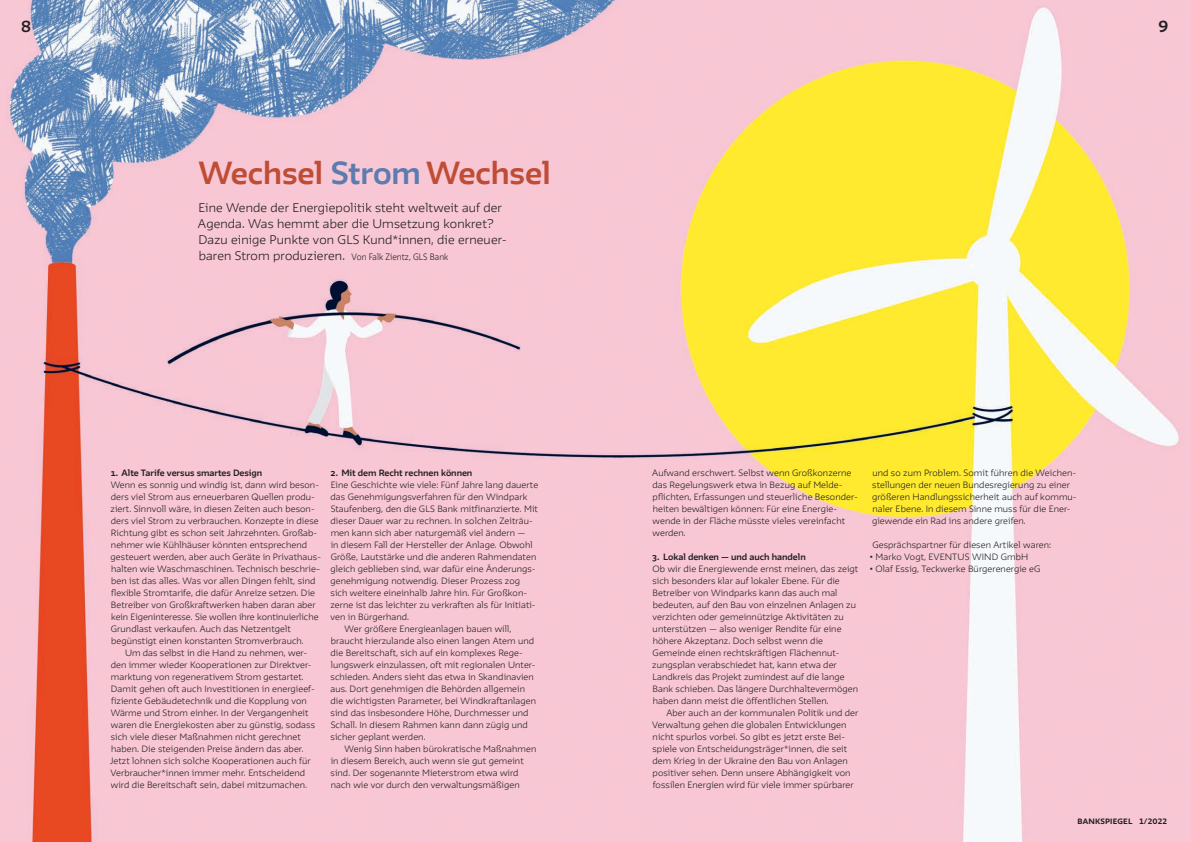
<style>
.page{position:relative;width:1191px;height:842px;background:#fff}
.page>*{position:absolute;margin:0;border:0;box-sizing:border-box;transform-origin:0 0}
.t1{font:700 27.9px "GLS Irma";letter-spacing:-.005em;color:#bf4d35}
.t2{font:700 14px "GLS Irma";color:#231f20}
.t3{font:300 11px/16px "GLS Irma";letter-spacing:.015em;color:#231f20}
.t4{font:300 8px/12px "GLS Irma";letter-spacing:.015em;color:#231f20}
.t5{font:700 8px "GLS Irma";letter-spacing:-.005em;color:#231f20}
.t6{font:800 6.8px "GLS Irma";letter-spacing:.03em;color:#231f20}
.s1{color:#5c7caf}
.s2{font-size:8.1px}
</style>
<div class="page">
<img style="left:0;top:0;width:1191px;height:842px">
<h2 class="t2" style="left:21px;top:17px;width:11px">8</h2>
<h2 class="t2" style="left:1158px;top:17px;width:11px">9</h2>
<h1 class="t1" style="left:198px;top:154px;width:354px">Wechsel <span class="s1">Strom</span> Wechsel</h1>
<h3 class="t3" style="left:198px;top:199px;width:310px">Eine Wende der Energiepolitik steht weltweit auf der Agenda. Was hemmt aber die Umsetzung konkret?<br>Dazu einige Punkte von GLS Kund*innen, die erneuer&shy;baren Strom produzieren. <span class="s2">Von Falk Zientz, GLS Bank</span></h3>
<p class="t5" style="left:111px;top:468px;width:153px">1. Alte Tarife versus smartes Design</p>
<p class="t4" style="left:111px;top:479px;width:210px">Wenn es sonnig und windig ist, dann wird beson-</p>
<p class="t4" style="left:111px;top:491px;width:206px">ders viel Strom aus erneuerbaren Quellen produ-</p>
<p class="t4" style="left:111px;top:503px;width:206px">ziert. Sinnvoll wäre, in diesen Zeiten auch beson-</p>
<p class="t4" style="left:111px;top:515px;width:209px">ders viel Strom zu verbrauchen. Konzepte in diese</p>
<p class="t4" style="left:111px;top:527px;width:208px">Richtung gibt es schon seit Jahrzehnten. Großab-</p>
<p class="t4" style="left:111px;top:539px;width:198px">nehmer wie Kühlhäuser könnten entsprechend</p>
<p class="t4" style="left:111px;top:551px;width:212px">gesteuert werden, aber auch Geräte in Privathaus-</p>
<p class="t4" style="left:111px;top:563px;width:211px">halten wie Waschmaschinen. Technisch beschrie–</p>
<p class="t4" style="left:111px;top:575px;width:206px">ben ist das alles. Was vor allen Dingen fehlt, sind</p>
<p class="t4" style="left:111px;top:587px;width:205px">flexible Stromtarife, die dafür Anreize setzen. Die</p>
<p class="t4" style="left:111px;top:599px;width:206px">Betreiber von Großkraftwerken haben daran aber</p>
<p class="t4" style="left:111px;top:611px;width:209px">kein Eigeninteresse. Sie wollen ihre kontinuierliche</p>
<p class="t4" style="left:111px;top:623px;width:181px">Grundlast verkaufen. Auch das Netzentgelt</p>
<p class="t4" style="left:111px;top:635px;width:194px">begünstigt einen konstanten Stromverbrauch.</p>
<p class="t4" style="left:125px;top:647px;width:184px">Um das selbst in die Hand zu nehmen, wer-</p>
<p class="t4" style="left:111px;top:659px;width:202px">den immer wieder Kooperationen zur Direktver-</p>
<p class="t4" style="left:111px;top:671px;width:194px">marktung von regenerativem Strom gestartet.</p>
<p class="t4" style="left:111px;top:683px;width:205px">Damit gehen oft auch Investitionen in energieef-</p>
<p class="t4" style="left:111px;top:695px;width:197px">fiziente Gebäudetechnik und die Kopplung von</p>
<p class="t4" style="left:111px;top:707px;width:199px">Wärme und Strom einher. In der Vergangenheit</p>
<p class="t4" style="left:111px;top:719px;width:206px">waren die Energiekosten aber zu günstig, sodass</p>
<p class="t4" style="left:111px;top:731px;width:191px">sich viele dieser Maßnahmen nicht gerechnet</p>
<p class="t4" style="left:111px;top:743px;width:194px">haben. Die steigenden Preise ändern das aber.</p>
<p class="t4" style="left:110px;top:755px;width:202px">Jetzt lohnen sich solche Kooperationen auch für</p>
<p class="t4" style="left:110px;top:767px;width:196px">Verbraucher*innen immer mehr. Entscheidend</p>
<p class="t4" style="left:111px;top:779px;width:198px">wird die Bereitschaft sein, dabei mitzumachen.</p>
<p class="t5" style="left:330px;top:468px;width:143px">2. Mit dem Recht rechnen können</p>
<p class="t4" style="left:331px;top:479px;width:209px">Eine Geschichte wie viele: Fünf Jahre lang dauerte</p>
<p class="t4" style="left:330px;top:491px;width:198px">das Genehmigungsverfahren für den Windpark</p>
<p class="t4" style="left:331px;top:503px;width:209px">Staufenberg, den die GLS Bank mitfinanzierte. Mit</p>
<p class="t4" style="left:330px;top:515px;width:204px">dieser Dauer war zu rechnen. In solchen Zeiträu-</p>
<p class="t4" style="left:331px;top:527px;width:196px">men kann sich aber naturgemäß viel ändern —</p>
<p class="t4" style="left:331px;top:539px;width:203px">in diesem Fall der Hersteller der Anlage. Obwohl</p>
<p class="t4" style="left:331px;top:551px;width:207px">Größe, Lautstärke und die anderen Rahmendaten</p>
<p class="t4" style="left:330px;top:563px;width:207px">gleich geblieben sind, war dafür eine Änderungs-</p>
<p class="t4" style="left:330px;top:575px;width:191px">genehmigung notwendig. Dieser Prozess zog</p>
<p class="t4" style="left:330px;top:587px;width:198px">sich weitere eineinhalb Jahre hin. Für Großkon-</p>
<p class="t4" style="left:330px;top:599px;width:207px">zerne ist das leichter zu verkraften als für Initiati-</p>
<p class="t4" style="left:331px;top:611px;width:80px">ven in Bürgerhand.</p>
<p class="t4" style="left:344px;top:623px;width:168px">Wer größere Energieanlagen bauen will,</p>
<p class="t4" style="left:331px;top:635px;width:205px">braucht hierzulande also einen langen Atem und</p>
<p class="t4" style="left:330px;top:647px;width:194px">die Bereitschaft, sich auf ein komplexes Rege-</p>
<p class="t4" style="left:331px;top:659px;width:206px">lungswerk einzulassen, oft mit regionalen Unter-</p>
<p class="t4" style="left:330px;top:671px;width:205px">schieden. Anders sieht das etwa in Skandinavien</p>
<p class="t4" style="left:330px;top:683px;width:196px">aus. Dort genehmigen die Behörden allgemein</p>
<p class="t4" style="left:330px;top:695px;width:207px">die wichtigsten Parameter, bei Windkraftanlagen</p>
<p class="t4" style="left:330px;top:707px;width:199px">sind das insbesondere Höhe, Durchmesser und</p>
<p class="t4" style="left:331px;top:719px;width:199px">Schall. In diesem Rahmen kann dann zügig und</p>
<p class="t4" style="left:330px;top:731px;width:96px">sicher geplant werden.</p>
<p class="t4" style="left:344px;top:743px;width:193px">Wenig Sinn haben bürokratische Maßnahmen</p>
<p class="t4" style="left:331px;top:755px;width:194px">in diesem Bereich, auch wenn sie gut gemeint</p>
<p class="t4" style="left:330px;top:767px;width:189px">sind. Der sogenannte Mieterstrom etwa wird</p>
<p class="t4" style="left:331px;top:779px;width:190px">nach wie vor durch den verwaltungsmäßigen</p>
<p class="t4" style="left:652px;top:467px;width:207px">Aufwand erschwert. Selbst wenn Großkonzerne das Regelungswerk etwa in Bezug auf Melde&shy;pflichten, Erfassungen und steuerliche Besonder&shy;heiten bewältigen können: Für eine Energie&shy;wende in der Fläche müsste vieles vereinfacht werden.</p>
<p class="t5" style="left:652px;top:552px;width:155px">3. Lokal denken — und auch handeln</p>
<p class="t4" style="left:652px;top:563px;width:207px">Ob wir die Energiewende ernst meinen, das zeigt sich besonders klar auf lokaler Ebene. Für die Betreiber von Windparks kann das auch mal bedeuten, auf den Bau von einzelnen Anlagen zu verzichten oder gemeinnützige Aktivitäten zu unterstützen — also weniger Rendite für eine höhere Akzeptanz. Doch selbst wenn die Gemeinde einen rechtskräftigen Flächennut&shy;zungsplan verabschiedet hat, kann etwa der Landkreis das Projekt zumindest auf die lange Bank schieben. Das längere Durchhaltevermögen haben dann meist die öffentlichen Stellen.</p>
<p class="t4" style="left:652px;top:707px;width:208px;text-indent:14px">Aber auch an der kommunalen Politik und der Verwaltung gehen die globalen Entwicklungen nicht spurlos vorbei. So gibt es jetzt erste Bei&shy;spiele von Entscheidungsträger*innen, die seit dem Krieg in der Ukraine den Bau von Anlagen positiver sehen. Denn unsere Abhängigkeit von fossilen Energien wird für viele immer spürbarer</p>
<p class="t4" style="left:872px;top:467px;width:206px">und so zum Problem. Somit führen die Weichen&shy;stellungen der neuen Bundesregierung zu einer größeren Handlungssicherheit auch auf kommu&shy;naler Ebene. In diesem Sinne muss für die Ener&shy;giewende ein Rad ins andere greifen.</p>
<p class="t4" style="left:872px;top:539px;width:180px">Gesprächspartner für diesen Artikel waren:</p>
<p class="t4" style="left:869px;top:551px;width:160px">• Marko Vogt, EVENTUS WIND GmbH</p>
<p class="t4" style="left:869px;top:563px;width:172px">• Olaf Essig, Teckwerke Bürgerenergie eG</p>
<p class="t6" style="left:1077px;top:817px;width:91px">BANKSPIEGEL 1/2022</p>
</div>
